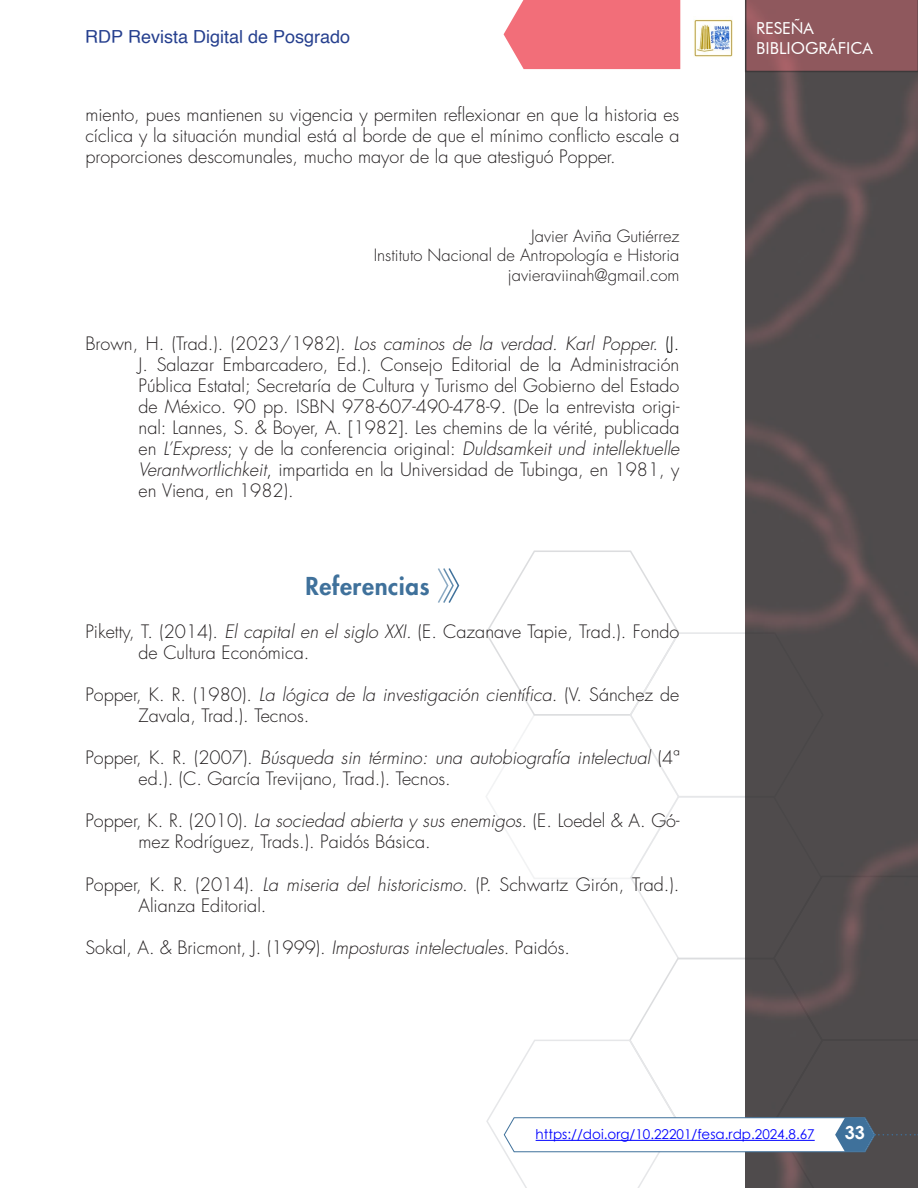
<style>
.page{position:relative;width:918px;height:1188px;background:#fff}
.page>*{position:absolute;margin:0;border:0;box-sizing:border-box;transform-origin:0 0}
.Titulo_Introduccion{font:800 24px "Futura Std";letter-spacing:.025em;color:#3f719b}
.Referencias_nvo{font:300 18px/21px "Futura Std";color:#231f20}
.cpo_texto_2do_parraf{font:300 18px/21px "Futura Std";color:#231f20;text-align:justify}
.t1{font:18px "Helvetica";color:#253f8e}
.t2{font:700 18px "Century Gothic";color:#fff}
.Autores_Resumen{font:300 16.5px/19.5px "Futura Std";color:#231f20;text-align:right}
.t3{font:16.5px/19.5px "Futura BT";color:#fff}
.t4{font:13.5px "Century Gothic";color:#00f}
.s1{font-style:italic}
.s2{color:#000}
</style>
<div class="page">
<img style="left:746px;top:72px;width:172px;height:477px">
<div style="left:504px;top:0;width:176px;height:69px;background:#f26e79"></div>
<svg style="left:745px;top:0;width:173px;height:72px;background:#8e575c"></svg>
<img style="left:694px;top:19px;width:38px;height:38px">
<svg style="left:438px;top:568px;width:22px;height:35px"></svg>
<svg style="left:485px;top:549px;width:433px;height:639px"></svg>
<hr style="left:536px;top:1140px;width:279px;height:1px;background:#00f">
<p class="t1" style="left:85px;top:22px;width:267px">RDP Revista Digital de Posgrado</p>
<p class="cpo_texto_2do_parraf" style="left:85px;top:105px;width:596px">miento, pues mantienen su vigencia y permiten reflexionar en que la historia es cíclica y la situación mundial está al borde de que el mínimo conflicto escale a proporciones descomunales, mucho mayor de la que atestiguó Popper.</p>
<p class="Autores_Resumen" style="left:374px;top:227px;width:307px">Javier Aviña Gutiérrez<br>Instituto Nacional de Antropología e Historia javieraviinah@gmail.com</p>
<p class="Referencias_nvo" style="left:139px;top:334px;width:543px;text-align:justify;text-indent:-53px">Brown, H. (Trad.). (2023/1982). <span class="s1">Los caminos de la verdad. Karl Popper.</span> <span class="s2">(J.<br></span>J. Salazar Embarcadero, Ed.). Consejo Editorial de la Administración Pública Estatal; Secretaría de Cultura y Turismo del Gobierno del Estado de México. 90 pp. ISBN 978-607-490-478-9. (De la entrevista origi&shy;nal: Lannes, S. &amp; Boyer, A. [1982]. Les chemins de la vérité, publicada en <span class="s1">L’Express</span><span class="s2">;</span> y de la conferencia original: <span class="s1">Duldsamkeit und intellektuelle Verantwortlichkeit</span><span class="s2">,</span> impartida en la Universidad de Tubinga, en 1981, y en Viena, en 1982).</p>
<p class="Titulo_Introduccion" style="left:306px;top:571px;width:126px">Referencias</p>
<p class="Referencias_nvo" style="left:139px;top:621px;width:542px;text-indent:-53px">Piketty, T. (2014). <span class="s1">El capital en el siglo XXI.</span> (E. Cazanave Tapie, Trad.). Fondo de Cultura Económica.</p>
<p class="Referencias_nvo" style="left:139px;top:684px;width:542px;text-indent:-53px">Popper, K. R. (1980). <span class="s1">La lógica de la investigación científica.</span> (V. Sánchez de<br>Zavala, Trad.). Tecnos.</p>
<p class="Referencias_nvo" style="left:139px;top:748px;width:542px;text-indent:-53px">Popper, K. R. (2007). <span class="s1">Búsqueda sin término: una autobiografía intelectual</span> (4ª ed.). (C. García Trevijano, Trad.). Tecnos.</p>
<p class="Referencias_nvo" style="left:139px;top:811px;width:542px;text-indent:-53px">Popper, K. R. (2010). <span class="s1">La sociedad abierta y sus enemigos.</span> (E. Loedel &amp; A. Gó&shy;mez Rodríguez, Trads.). Paidós Básica.</p>
<p class="Referencias_nvo" style="left:139px;top:874px;width:542px;text-indent:-53px">Popper, K. R. (2014). <span class="s1">La miseria del historicismo.</span> (P. Schwartz Girón, Trad.).<br>Alianza Editorial.</p>
<p class="Referencias_nvo" style="left:85px;top:937px;width:486px">Sokal, A. &amp; Bricmont, J. (1999). <span class="s1">Imposturas intelectuales.</span> Paidós.</p>
<p class="t3" style="left:756px;top:18px;width:118px">RESEÑA<br>BIBLIOGRÁFICA</p>
<p class="t4" style="left:536px;top:1125px;width:281px">https://doi.org/10.22201/fesa.rdp.2024.8.67</p>
<p class="t2" style="left:845px;top:1119px;width:22px">33</p>
</div>
